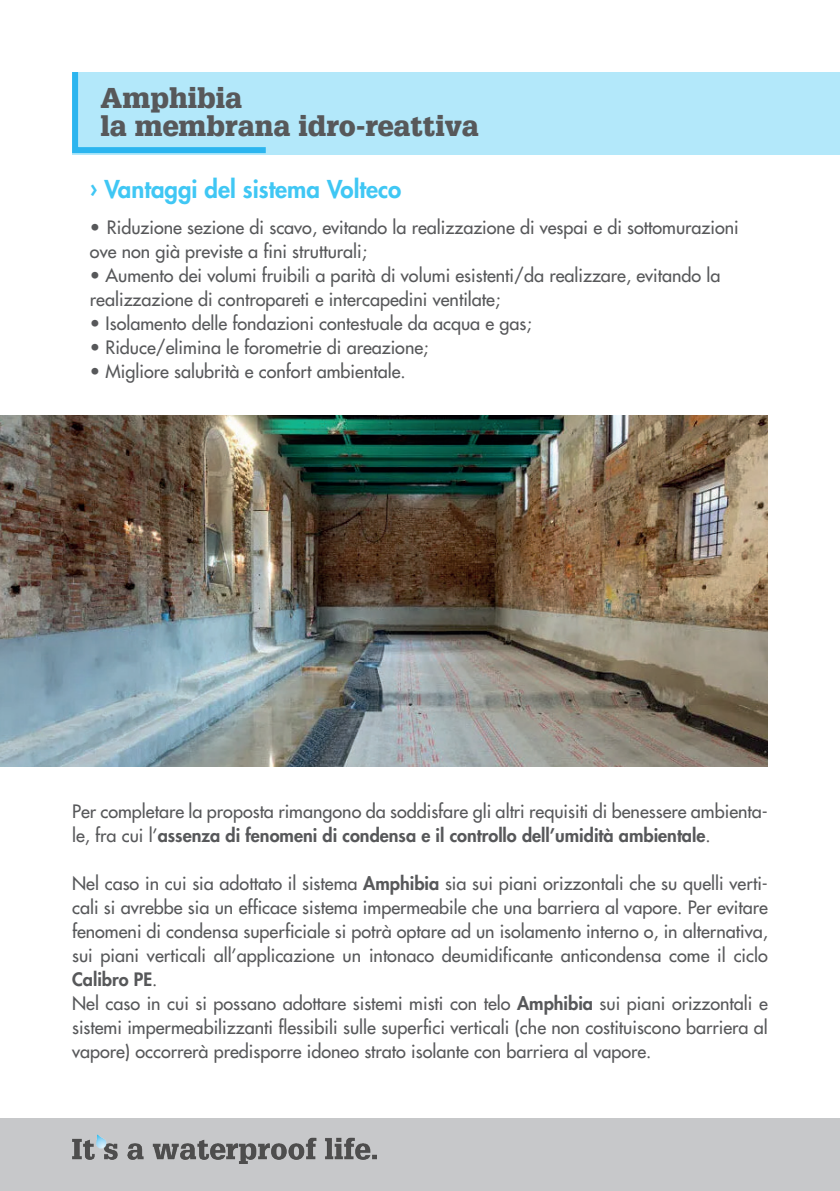
<style>
.page{position:relative;width:840px;height:1191px;background:#fff}
.page>*{position:absolute;margin:0;border:0;box-sizing:border-box;transform-origin:0 0}
.t1{font:900 28px/28px "Glypha LT Std";color:#57585a}
.t2{font:800 24px "Futura Std";color:#40c7f4}
.t3{font:500 18px/24px "Futura Std";color:#57585a}
.s1{font-weight:800}
</style>
<div class="page">
<svg style="left:72px;top:154px;width:199px;height:1px"></svg>
<div style="left:72px;top:72px;width:767px;height:82px;background:#b3e8fa"></div>
<img style="left:0;top:415px;width:767px;height:351px">
<div style="left:0;top:1118px;width:839px;height:73px;background:#c7c8ca"></div>
<img style="left:72px;top:1134px;width:304px;height:29px">
<h1 class="t1" style="left:101px;top:84px;width:379px">Amphibia<br>la membrana idro-reattiva</h1>
<h2 class="t2" style="left:90px;top:174px;width:313px">› Vantaggi del sistema Volteco</h2>
<p class="t3" style="left:90px;top:216px;width:650px">• Riduzione sezione di scavo, evitando la realizzazione di vespai e di sottomurazioni ove non già previste a fini strutturali;</p>
<p class="t3" style="left:90px;top:264px;width:631px">• Aumento dei volumi fruibili a parità di volumi esistenti/da realizzare, evitando la realizzazione di contropareti e intercapedini ventilate;</p>
<p class="t3" style="left:90px;top:312px;width:443px">• Isolamento delle fondazioni contestuale da acqua e gas;</p>
<p class="t3" style="left:90px;top:336px;width:340px">• Riduce/elimina le forometrie di areazione;</p>
<p class="t3" style="left:90px;top:360px;width:317px">• Migliore salubrità e confort ambientale.</p>
<p class="t3" style="left:72px;top:799px;width:697px">Per completare la proposta rimangono da soddisfare gli altri requisiti di benessere ambienta&shy;le, fra cui l’<span class="s1">assenza di fenomeni di condensa e il controllo dell’umidità ambientale</span>.</p>
<p class="t3" style="left:72px;top:871px;width:697px">Nel caso in cui sia adottato il sistema <span class="s1">Amphibia</span> sia sui piani orizzontali che su quelli verti&shy;cali si avrebbe sia un efficace sistema impermeabile che una barriera al vapore. Per evitare fenomeni di condensa superficiale si potrà optare ad un isolamento interno o, in alternativa, sui piani verticali all’applicazione un intonaco deumidificante anticondensa come il ciclo <span class="s1">Calibro PE</span>.<br>Nel caso in cui si possano adottare sistemi misti con telo <span class="s1">Amphibia</span> sui piani orizzontali e sistemi impermeabilizzanti flessibili sulle superfici verticali (che non costituiscono barriera al vapore) occorrerà predisporre idoneo strato isolante con barriera al vapore.</p>
</div>
